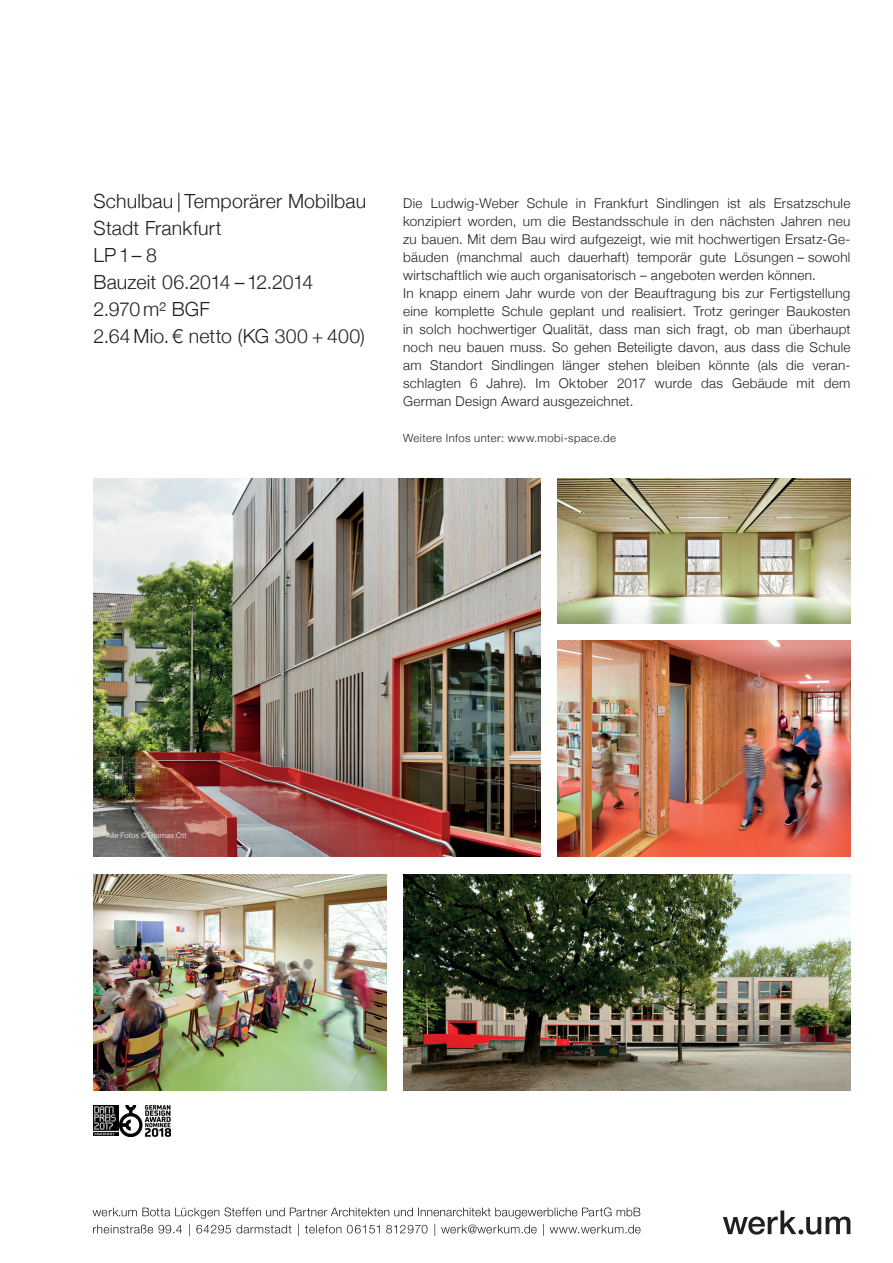
<style>
.page{position:relative;width:893px;height:1263px;background:#fff}
.page>*{position:absolute;margin:0;border:0;box-sizing:border-box;transform-origin:0 0}
.t1{font:300 19.5px/27px "Helvetica Neue";letter-spacing:.01em;color:#231f20}
.t2{font:300 13.5px/18px "Helvetica Neue";letter-spacing:.02em;color:#231f20}
.t3{font:300 11.25px "Helvetica Neue";letter-spacing:.04em;color:#231f20}
.t4{font:300 7.5px "Helvetica Neue";letter-spacing:.025em;color:#fff}
</style>
<div class="page">
<svg style="left:723px;top:1210px;width:127px;height:24px"></svg>
<svg style="left:92px;top:1207px;width:549px;height:29px"></svg>
<img style="left:94px;top:478px;width:447px;height:378px">
<img style="left:94px;top:874px;width:292px;height:216px">
<img style="left:403px;top:874px;width:447px;height:216px">
<img style="left:558px;top:478px;width:292px;height:145px">
<img style="left:558px;top:640px;width:292px;height:216px">
<img style="left:94px;top:1106px;width:76px;height:30px">
<h1 class="t1" style="left:94px;top:186px;width:274px">Schulbau | Temporärer Mobilbau<br>Stadt Frankfurt<br>LP 1– 8<br>Bauzeit 06.2014 –12.2014<br>2.970 m² BGF<br>2.64 Mio. € netto (KG 300 + 400)</h1>
<p class="t2" style="left:403px;top:193px;width:449px">Die Ludwig-Weber Schule in Frankfurt Sindlingen ist als Ersatzschule konzipiert worden, um die Bestandsschule in den nächsten Jahren neu zu bauen. Mit dem Bau wird aufgezeigt, wie mit hochwertigen Ersatz-Ge&shy;bäuden (manchmal auch dauerhaft) temporär gute Lösungen – sowohl wirtschaftlich wie auch organisatorisch – angeboten werden können.<br>In knapp einem Jahr wurde von der Beauftragung bis zur Fertigstellung eine komplette Schule geplant und realisiert. Trotz geringer Baukosten in solch hochwertiger Qualität, dass man sich fragt, ob man überhaupt noch neu bauen muss. So gehen Beteiligte davon, aus dass die Schule am Standort Sindlingen länger stehen bleiben könnte (als die veran&shy;schlagten 6 Jahre). Im Oktober 2017 wurde das Gebäude mit dem German Design Award ausgezeichnet.</p>
<p class="t3" style="left:403px;top:429px;width:214px">Weitere Infos unter: www.mobi-space.de</p>
<p class="t4" style="left:106px;top:829px;width:82px">Alle Fotos ©Thomas Ott</p>
</div>
